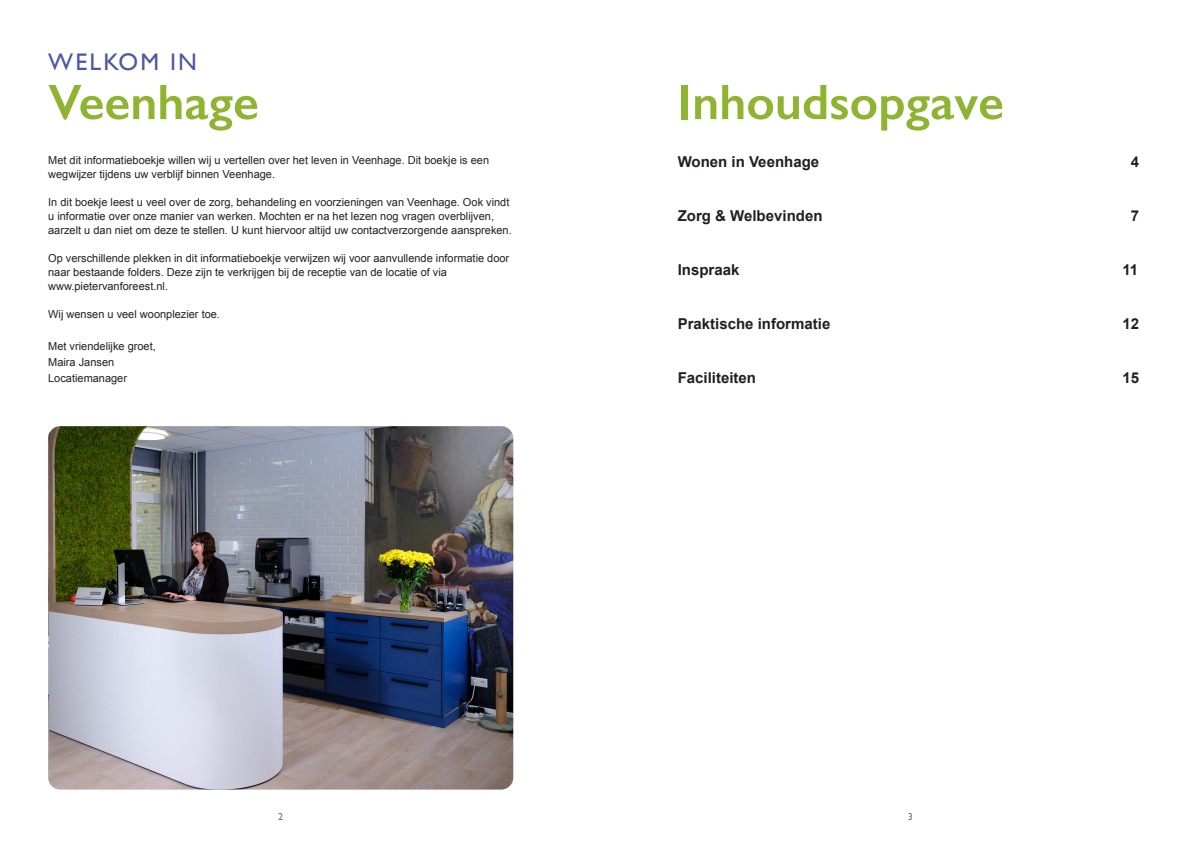
<style>
.page{position:relative;width:1191px;height:842px;background:#fff}
.page>*{position:absolute;margin:0;border:0;box-sizing:border-box;transform-origin:0 0}
.Kop_3{font:600 50px "Gill Sans";color:#8fb431}
.Kop_3-2{font:24px "Gill Sans";letter-spacing:.09em;color:#4d57a5}
.kop_2{font:700 15px "Arial";color:#231f20}
.Kop_3-3{font:11px/14px "Arial";color:#231f20}
.body{font:11px "Arial";color:#231f20}
.t1{font:10px "Gill Sans";color:#6c6d70}
</style>
<div class="page">
<img style="left:48px;top:426px;width:465px;height:363px">
<p class="Kop_3-2" style="left:48px;top:48px;width:150px">WELKOM IN</p>
<p class="Kop_3" style="left:48px;top:72px;width:212px">Veenhage</p>
<p class="Kop_3-3" style="left:48px;top:153px;width:442px">Met dit informatieboekje willen wij u vertellen over het leven in Veenhage. Dit boekje is een wegwijzer tijdens uw verblijf binnen Veenhage.</p>
<p class="Kop_3-3" style="left:48px;top:195px;width:465px">In dit boekje leest u veel over de zorg, behandeling en voorzieningen van Veenhage. Ook vindt u informatie over onze manier van werken. Mochten er na het lezen nog vragen overblijven, aarzelt u dan niet om deze te stellen. U kunt hiervoor altijd uw contactverzorgende aanspreken.</p>
<p class="Kop_3-3" style="left:48px;top:251px;width:462px">Op verschillende plekken in dit informatieboekje verwijzen wij voor aanvullende informatie door naar bestaande folders. Deze zijn te verkrijgen bij de receptie van de locatie of via</p>
<p class="Kop_3-3" style="left:48px;top:279px;width:121px">www.pietervanforeest.nl.</p>
<p class="Kop_3-3" style="left:48px;top:307px;width:173px">Wij wensen u veel woonplezier toe.</p>
<p class="body" style="left:48px;top:339px;width:109px">Met vriendelijke groet,</p>
<p class="body" style="left:48px;top:355px;width:68px">Maira Jansen</p>
<p class="body" style="left:48px;top:371px;width:80px">Locatiemanager</p>
<p class="Kop_3" style="left:677px;top:72px;width:328px">Inhoudsopgave</p>
<p class="kop_2" style="left:677px;top:152px;width:143px">Wonen in Veenhage</p>
<p class="kop_2" style="left:1130px;top:152px;width:10px">4</p>
<p class="kop_2" style="left:677px;top:206px;width:146px">Zorg &amp; Welbevinden</p>
<p class="kop_2" style="left:1130px;top:206px;width:10px">7</p>
<p class="kop_2" style="left:677px;top:260px;width:63px">Inspraak</p>
<p class="kop_2" style="left:1122px;top:260px;width:17px">11</p>
<p class="kop_2" style="left:677px;top:314px;width:154px">Praktische informatie</p>
<p class="kop_2" style="left:1122px;top:314px;width:18px">12</p>
<p class="kop_2" style="left:677px;top:368px;width:80px">Faciliteiten</p>
<p class="kop_2" style="left:1122px;top:368px;width:18px">15</p>
<p class="t1" style="left:278px;top:810px;width:6px">2</p>
<p class="t1" style="left:907px;top:810px;width:6px">3</p>
</div>
